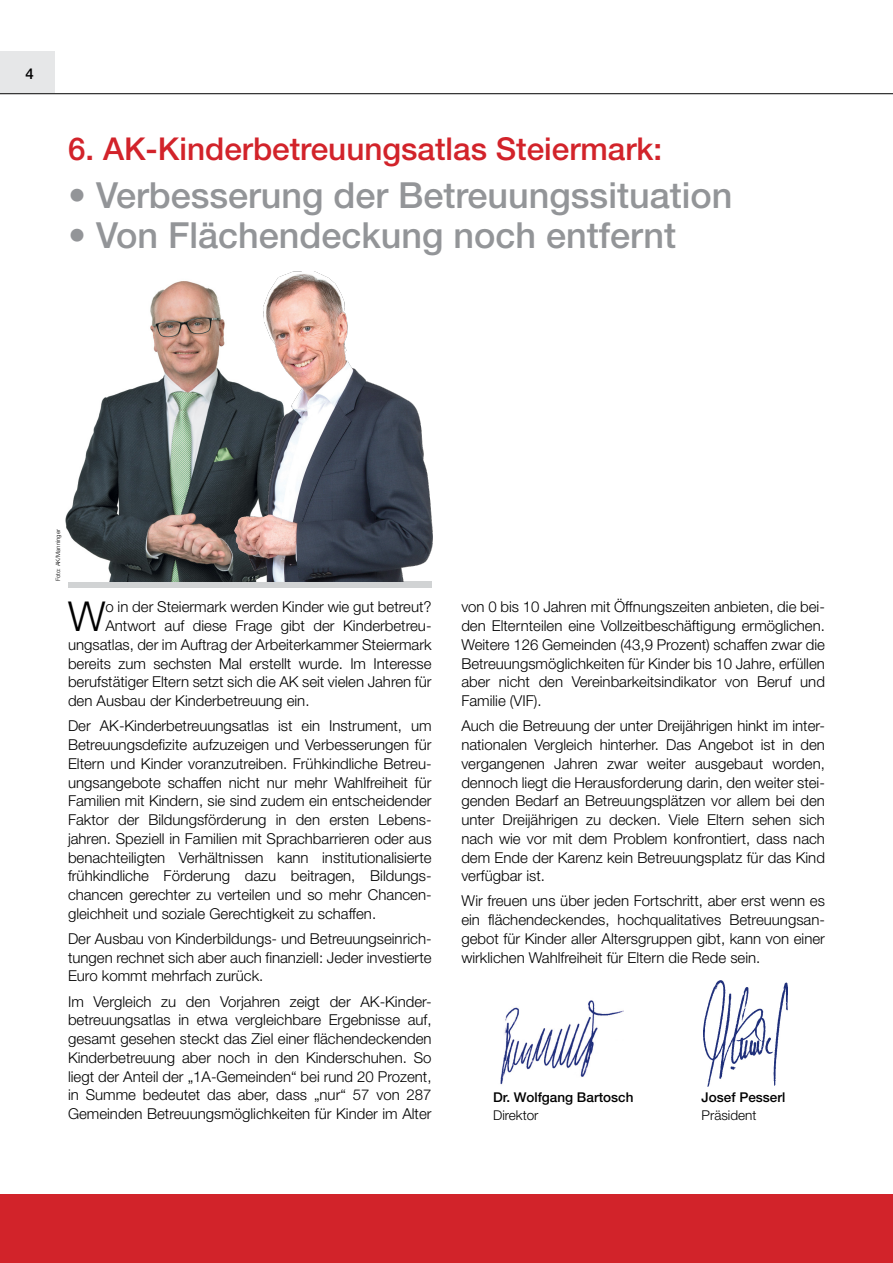
<style>
.page{position:relative;width:893px;height:1263px;background:#fff}
.page>*{position:absolute;margin:0;border:0;box-sizing:border-box;transform-origin:0 0}
.t1{font:300 41.25px "Helvetica Neue LT Std";color:#000}
.t2{font:500 36px/40.5px "Helvetica Neue LT Std";color:#939598}
.t3{font:500 31.5px "Helvetica Neue LT Std";color:#d2232a}
.t4{font:300 15px/18.8px "Helvetica Neue LT Std";color:#000;text-align:justify}
.t5{font:500 15px "Helvetica Neue LT Std";color:#000}
.t6{font:500 13.5px "Helvetica Neue LT Std";color:#000}
.t7{font:300 13.5px "Helvetica Neue LT Std";color:#000}
.t8{font:300 6px "Helvetica Neue LT Std";color:#000}
</style>
<div class="page">
<hr style="left:0;top:93px;width:893px;height:1px;background:#000">
<div style="left:68px;top:581px;width:364px;height:7px;background:#d1d3d4"></div>
<div style="left:0;top:1195px;width:893px;height:68px;background:#d2232a"></div>
<div style="left:0;top:51px;width:54px;height:42px;background:#e6e7e8"></div>
<img style="left:65px;top:281px;width:169px;height:300px">
<img style="left:234px;top:271px;width:199px;height:310px">
<img style="left:704px;top:980px;width:83px;height:106px">
<img style="left:500px;top:1000px;width:124px;height:85px">
<p class="t5" style="left:26px;top:65px;width:10px">4</p>
<h1 class="t3" style="left:68px;top:130px;width:596px">6. AK-Kinderbetreuungsatlas Steiermark:</h1>
<p class="t2" style="left:96px;top:174px;width:638px">Verbesserung der Betreuungssituation<br>Von Flächendeckung noch entfernt</p>
<p class="t8" style="left:54px;top:581px;width:53px;rotate:-90deg">Foto: AK/Manninger</p>
<p class="t1" style="left:68px;top:591px;width:39px">W</p>
<p class="t4" style="left:105px;top:597px;width:328px">o in der Steiermark werden Kinder wie gut betreut?</p>
<p class="t4" style="left:105px;top:616px;width:328px">Antwort auf diese Frage gibt der Kinderbetreu-</p>
<p class="t4" style="left:68px;top:635px;width:365px">ungsatlas, der im Auftrag der Arbeiterkammer Steiermark</p>
<p class="t4" style="left:68px;top:654px;width:365px">bereits zum sechsten Mal erstellt wurde. Im Interesse</p>
<p class="t4" style="left:68px;top:672px;width:365px">berufstätiger Eltern setzt sich die AK seit vielen Jahren für</p>
<p class="t4" style="left:68px;top:691px;width:243px">den Ausbau der Kinderbetreuung ein.</p>
<p class="t4" style="left:68px;top:716px;width:365px">Der AK-Kinderbetreuungsatlas ist ein Instrument, um Betreuungsdefizite aufzuzeigen und Verbesserungen für Eltern und Kinder voranzutreiben. Frühkindliche Betreu&shy;ungsangebote schaffen nicht nur mehr Wahlfreiheit für Familien mit Kindern, sie sind zudem ein entscheidender Faktor der Bildungsförderung in den ersten Lebens&shy;jahren. Speziell in Familien mit Sprachbarrieren oder aus benachteiligten Verhältnissen kann institutionalisierte frühkindliche Förderung dazu beitragen, Bildungs&shy;chancen gerechter zu verteilen und so mehr Chancen&shy;gleichheit und soziale Gerechtigkeit zu schaffen.</p>
<p class="t4" style="left:68px;top:929px;width:365px">Der Ausbau von Kinderbildungs- und Betreuungseinrich&shy;tungen rechnet sich aber auch finanziell: Jeder investierte Euro kommt mehrfach zurück.</p>
<p class="t4" style="left:68px;top:991px;width:365px">Im Vergleich zu den Vorjahren zeigt der AK-Kinder&shy;betreuungsatlas in etwa vergleichbare Ergebnisse auf, gesamt gesehen steckt das Ziel einer flächendeckenden Kinderbetreuung aber noch in den Kinderschuhen. So liegt der Anteil der „1A-Gemeinden“ bei rund 20 Prozent, in Summe bedeutet das aber, dass „nur“ 57 von 287<br>Gemeinden Betreuungsmöglichkeiten für Kinder im Alter</p>
<p class="t4" style="left:461px;top:597px;width:365px">von 0 bis 10 Jahren mit Öffnungszeiten anbieten, die bei&shy;den Elternteilen eine Vollzeitbeschäftigung ermöglichen.<br>Weitere 126 Gemeinden (43,9 Prozent) schaffen zwar die Betreuungsmöglichkeiten für Kinder bis 10 Jahre, erfüllen aber nicht den Vereinbarkeitsindikator von Beruf und Familie (VIF).</p>
<p class="t4" style="left:461px;top:716px;width:365px">Auch die Betreuung der unter Dreijährigen hinkt im inter&shy;nationalen Vergleich hinterher. Das Angebot ist in den vergangenen Jahren zwar weiter ausgebaut worden, dennoch liegt die Herausforderung darin, den weiter stei&shy;genden Bedarf an Betreuungsplätzen vor allem bei den unter Dreijährigen zu decken. Viele Eltern sehen sich nach wie vor mit dem Problem konfrontiert, dass nach dem Ende der Karenz kein Betreuungsplatz für das Kind verfügbar ist.</p>
<p class="t4" style="left:461px;top:891px;width:365px">Wir freuen uns über jeden Fortschritt, aber erst wenn es ein flächendeckendes, hochqualitatives Betreuungsan&shy;gebot für Kinder aller Altersgruppen gibt, kann von einer wirklichen Wahlfreiheit für Eltern die Rede sein.</p>
<p class="t6" style="left:493px;top:1089px;width:142px">Dr. Wolfgang Bartosch</p>
<p class="t6" style="left:702px;top:1089px;width:85px">Josef Pesserl</p>
<p class="t7" style="left:493px;top:1106px;width:47px">Direktor</p>
<p class="t7" style="left:702px;top:1106px;width:56px">Präsident</p>
</div>
